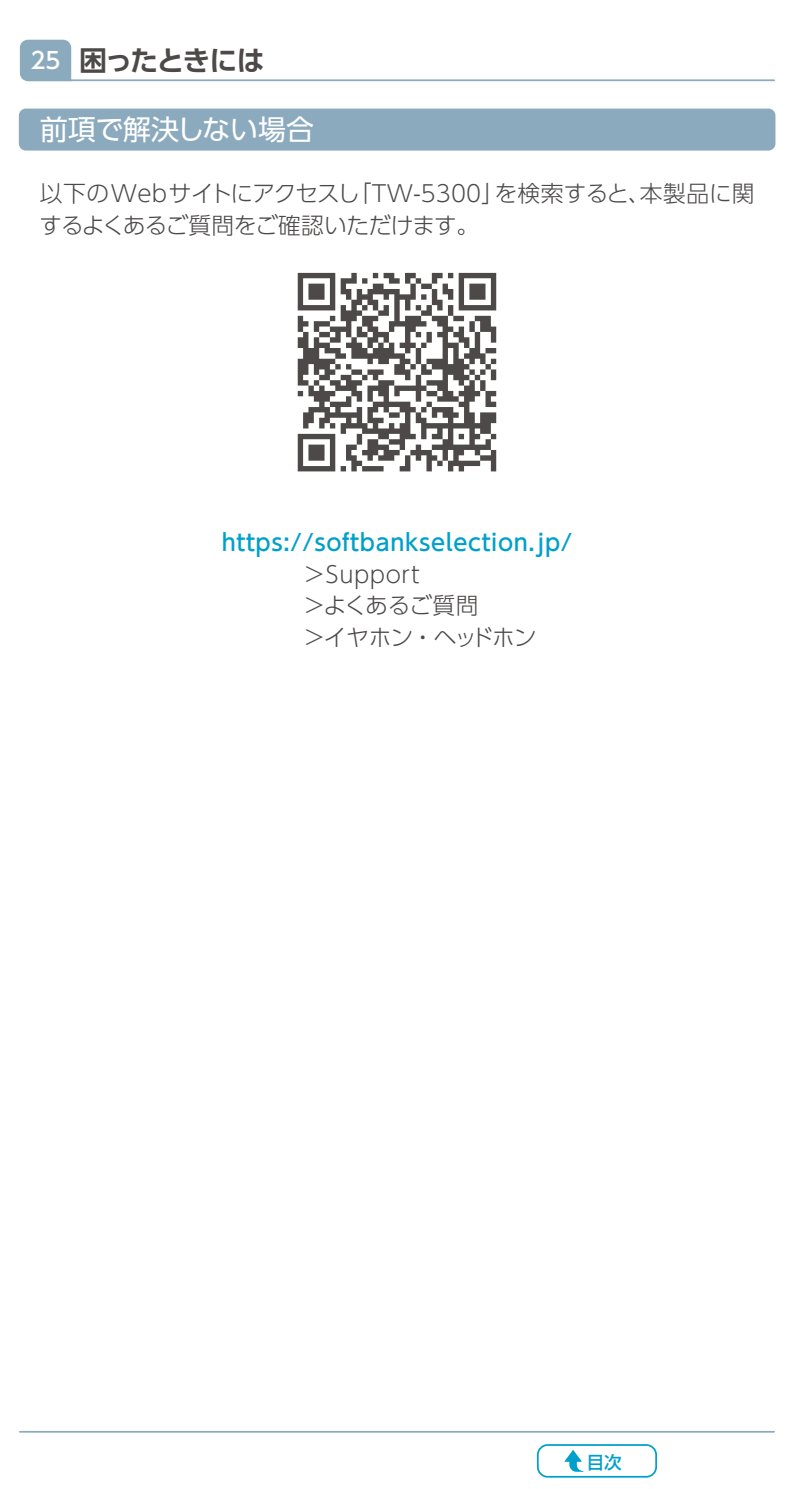
<style>
.page{position:relative;width:794px;height:1489px;background:#fff}
.page>*{position:absolute;margin:0;border:0;box-sizing:border-box;transform-origin:0 0}
.t1{font:28px "UD Shin Go Pr 6 N";letter-spacing:-.005em;color:#fff}
.t2{font:700 28px "UD Shin Go Pr 6 N De";letter-spacing:-.065em;color:#4c4948}
.t3{font:300 22.75px/31.5px "UD Shin Go Pr 6 N";letter-spacing:-.01em;color:#4c4948}
.t4{font:300 22.75px/31.5px "UD Shin Go Pr 6 N";letter-spacing:-.03em;color:#4c4948}
.t5{font:500 22.75px "UD Shin Go Pr 6 N";letter-spacing:.03em;color:#00a0ca}
.t6{font:500 22.75px "UD Shin Go Pr 6 N";color:#fff}
.t7{font:500 17.5px "P Shin Go Pr 6 N";color:#00a0ca}
</style>
<div class="page">
<svg style="left:19px;top:39px;width:53px;height:43px;background:#94b1c2"></svg>
<hr style="left:28px;top:79px;width:746px;height:2px;background:#8baabd">
<hr style="left:20px;top:1430px;width:754px;height:2px;background:#8baabd">
<div style="left:537px;top:1443px;width:120px;height:34px;border:2px solid #00a0ca;border-radius:10px"></div>
<svg style="left:564px;top:1450px;width:19px;height:21px"></svg>
<div style="left:19px;top:109px;width:756px;height:42px;background:#8baabd;border-radius:7px"></div>
<svg style="left:298px;top:273px;width:198px;height:198px"></svg>
<p class="t6" style="left:31px;top:42px;width:32px">25</p>
<p class="t2" style="left:79px;top:38px;width:187px">困ったときには</p>
<p class="t1" style="left:40px;top:107px;width:276px">前項で解決しない場合</p>
<p class="t3" style="left:349px;top:177px;width:157px">「TW-5300」</p>
<p class="t4" style="left:40px;top:177px;width:441px">以下のWebサイトにアクセスし<br>するよくあるご質問をご確認いただけます。</p>
<p class="t3" style="left:494px;top:177px;width:157px">を検索すると、</p>
<p class="t3" style="left:640px;top:177px;width:116px">本製品に関</p>
<p class="t5" style="left:222px;top:524px;width:352px">https://softbankselection.jp/</p>
<p class="t3" style="left:303px;top:557px;width:235px">＞Support<br>＞よくあるご質問<br>＞イヤホン・ヘッドホン</p>
<p class="t7" style="left:587px;top:1447px;width:36px">目次</p>
</div>
